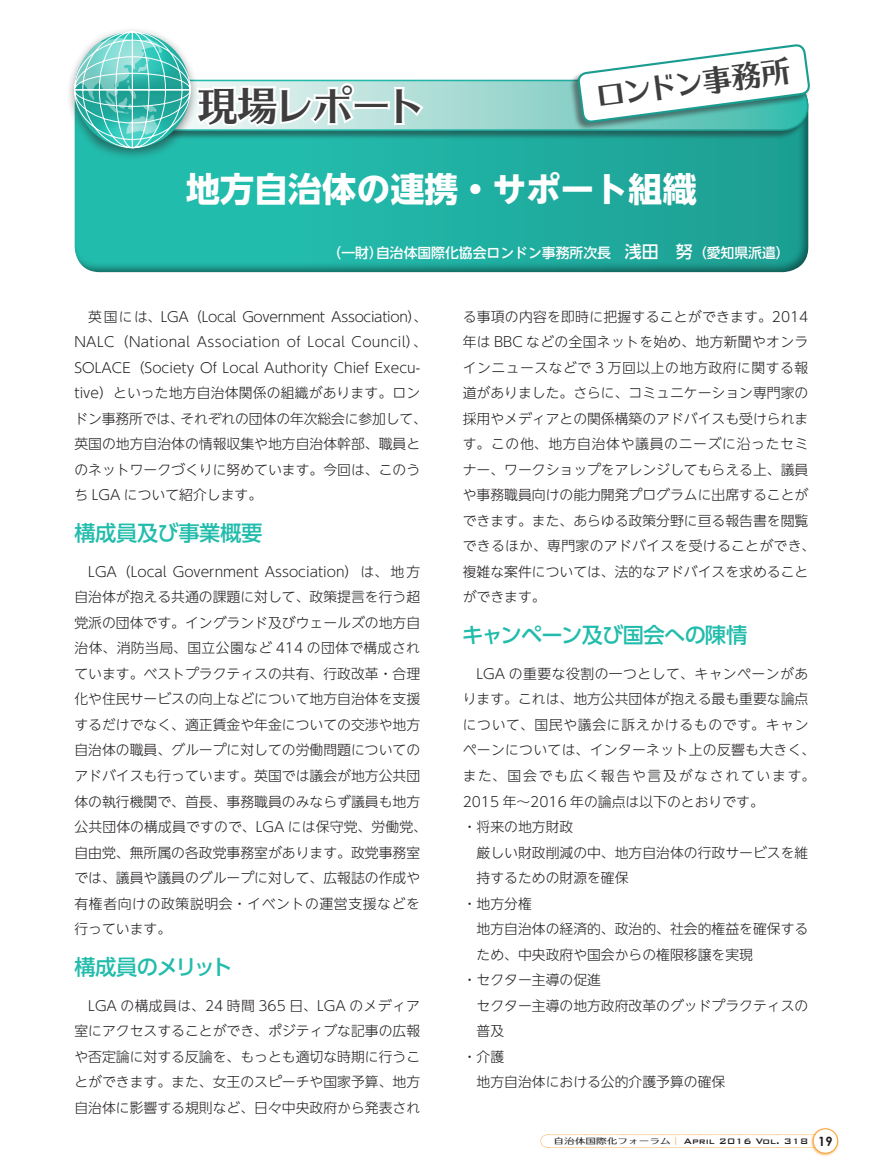
<style>
.page{position:relative;width:885px;height:1174px;background:#fff}
.page>*{position:absolute;margin:0;border:0;box-sizing:border-box;transform-origin:0 0}
.t1{font:40.35px "UD Typos 515 Std";letter-spacing:-.05em;color:#3e3e3f}
.t2{font:700 34.05px "UD Shin Go NT Pro";color:#fff}
.t3{font:29.7px "UD Typos 515 Std";color:#3e3e3f}
.t4{font:500 21.3px "UD Shin Go Pr 6";letter-spacing:-.035em;color:#22bcac}
.t5{font:500 21.3px "UD Shin Go Pr 6";letter-spacing:-.055em;color:#22bcac}
.t6{font:300 13.8px/25.5px "UD Shin Go NT Pro";color:#231f20}
.t7{font:300 13.8px/25.5px "UD Shin Go NT Pro";letter-spacing:.025em;color:#231f20}
.t8{font:500 13.8px "UD Shin Go NT Pro";color:#fff}
.t9{font:500 10.65px "Bank Gothic BT";color:#231f20}
.s1{font-size:16.95px}
.s2{font-family:"UD Typos 510 Std";font-weight:400;font-size:7.95px}
.s3{font-family:"UD Typos 510 Std";font-weight:400;font-size:7.95px;color:#faa63f}
.s4{font-family:"Century Gothic";font-weight:700;font-size:12.75px}
</style>
<div class="page">
<div style="left:74px;top:79px;width:736px;height:195px;background:#231f20;opacity:.5"></div>
<div style="left:65px;top:27px;width:134px;height:134px;background:#231f20;opacity:.5"></div>
<svg style="left:74px;top:32px;width:735px;height:116px"></svg>
<svg style="left:580px;top:1134px;width:218px;height:2px"></svg>
<div style="left:810px;top:1127px;width:29px;height:29px;background:#faa63f;opacity:.75"></div>
<div style="left:813px;top:1128px;width:24px;height:25px;background:#fff;border-radius:50%"></div>
<div style="left:812px;top:1128px;width:26px;height:25px;border:1px solid #faa63f;border-radius:50%"></div>
<svg style="left:676px;top:243px;width:16px;height:16px"></svg>
<h1 class="t1" style="left:197px;top:71px;width:230px">現場レポート</h1>
<h3 class="t3" style="left:592px;top:71px;width:197px;rotate:-8deg">ロンドン事務所</h3>
<h2 class="t2" style="left:186px;top:161px;width:512px">地方自治体の連携・サポート組織</h2>
<p class="t8" style="left:327px;top:241px;width:463px">（一財）自治体国際化協会ロンドン事務所次長 <span class="s1">浅田 努</span>（愛知県派遣）</p>
<p class="t6" style="left:74px;top:303px;width:354px;text-indent:14px">英国には、LGA（Local Government Association）、NALC（National Association of Local Council）、SOLACE（Society Of Local Authority Chief Execu&shy;tive）といった地方自治体関係の組織があります。ロンドン事務所では、それぞれの団体の年次総会に参加して、英国の地方自治体の情報収集や地方自治体幹部、職員とのネットワークづくりに努めています。今回は、このうち LGA について紹介します。</p>
<h3 class="t4" style="left:74px;top:516px;width:189px">構成員及び事業概要</h3>
<p class="t6" style="left:74px;top:558px;width:354px;text-indent:14px">LGA（Local Government Association）は、地方自治体が抱える共通の課題に対して、政策提言を行う超党派の団体です。イングランド及びウェールズの地方自治体、消防当局、国立公園など 414 の団体で構成されています。ベストプラクティスの共有、行政改革・合理化や住民サービスの向上などについて地方自治体を支援するだけでなく、適正賃金や年金についての交渉や地方自治体の職員、グループに対しての労働問題についてのアドバイスも行っています。英国では議会が地方公共団体の執行機関で、首長、事務職員のみならず議員も地方公共団体の構成員ですので、LGA には保守党、労働党、自由党、無所属の各政党事務室があります。政党事務室では、議員や議員のグループに対して、広報誌の作成や有権者向けの政策説明会・イベントの運営支援などを行っています。</p>
<h3 class="t5" style="left:74px;top:950px;width:159px">構成員のメリット</h3>
<p class="t6" style="left:74px;top:992px;width:347px;text-align:justify;text-indent:14px">LGA の構成員は、24 時間 365 日、LGA のメディア室にアクセスすることができ、ポジティブな記事の広報や否定論に対する反論を、もっとも適切な時期に行うことができます。また、女王のスピーチや国家予算、地方自治体に影響する規則など、日々中央政府から発表され</p>
<p class="t6" style="left:462px;top:303px;width:354px">る事項の内容を即時に把握することができます。2014年は BBC などの全国ネットを始め、地方新聞やオンラインニュースなどで 3 万回以上の地方政府に関する報道がありました。さらに、コミュニケーション専門家の採用やメディアとの関係構築のアドバイスも受けられます。この他、地方自治体や議員のニーズに沿ったセミナー、ワークショップをアレンジしてもらえる上、議員や事務職員向けの能力開発プログラムに出席することができます。また、あらゆる政策分野に亘る報告書を閲覧できるほか、専門家のアドバイスを受けることができ、複雑な案件については、法的なアドバイスを求めることができます。</p>
<h3 class="t4" style="left:462px;top:618px;width:286px">キャンペーン及び国会への陳情</h3>
<p class="t7" style="left:462px;top:660px;width:354px;text-indent:14px">LGA の重要な役割の一つとして、キャンペーンがあります。これは、地方公共団体が抱える最も重要な論点について、国民や議会に訴えかけるものです。キャンペーンについては、インターネット上の反響も大きく、また、国会でも広く報告や言及がなされています。<br>2015 年～2016 年の論点は以下のとおりです。<br>・将来の地方財政</p>
<p class="t6" style="left:476px;top:839px;width:333px">厳しい財政削減の中、地方自治体の行政サービスを維</p>
<p class="t6" style="left:476px;top:864px;width:154px">持するための財源を確保</p>
<p class="t6" style="left:462px;top:890px;width:71px">・地方分権</p>
<p class="t6" style="left:476px;top:915px;width:333px">地方自治体の経済的、政治的、社会的権益を確保する</p>
<p class="t6" style="left:476px;top:941px;width:278px">ため、中央政府や国会からの権限移譲を実現</p>
<p class="t6" style="left:462px;top:966px;width:140px">・セクター主導の促進</p>
<p class="t6" style="left:476px;top:992px;width:333px">セクター主導の地方政府改革のグッドプラクティスの</p>
<p class="t6" style="left:476px;top:1017px;width:29px">普及</p>
<p class="t6" style="left:462px;top:1043px;width:43px">・介護</p>
<p class="t6" style="left:476px;top:1068px;width:250px">地方自治体における公的介護予算の確保</p>
<p class="t9" style="left:553px;top:1135px;width:280px"><span class="s2">自治体国際化フォーラム</span><span class="s3">｜</span> April 2016 Vol. 318 <span class="s4">19</span></p>
</div>
